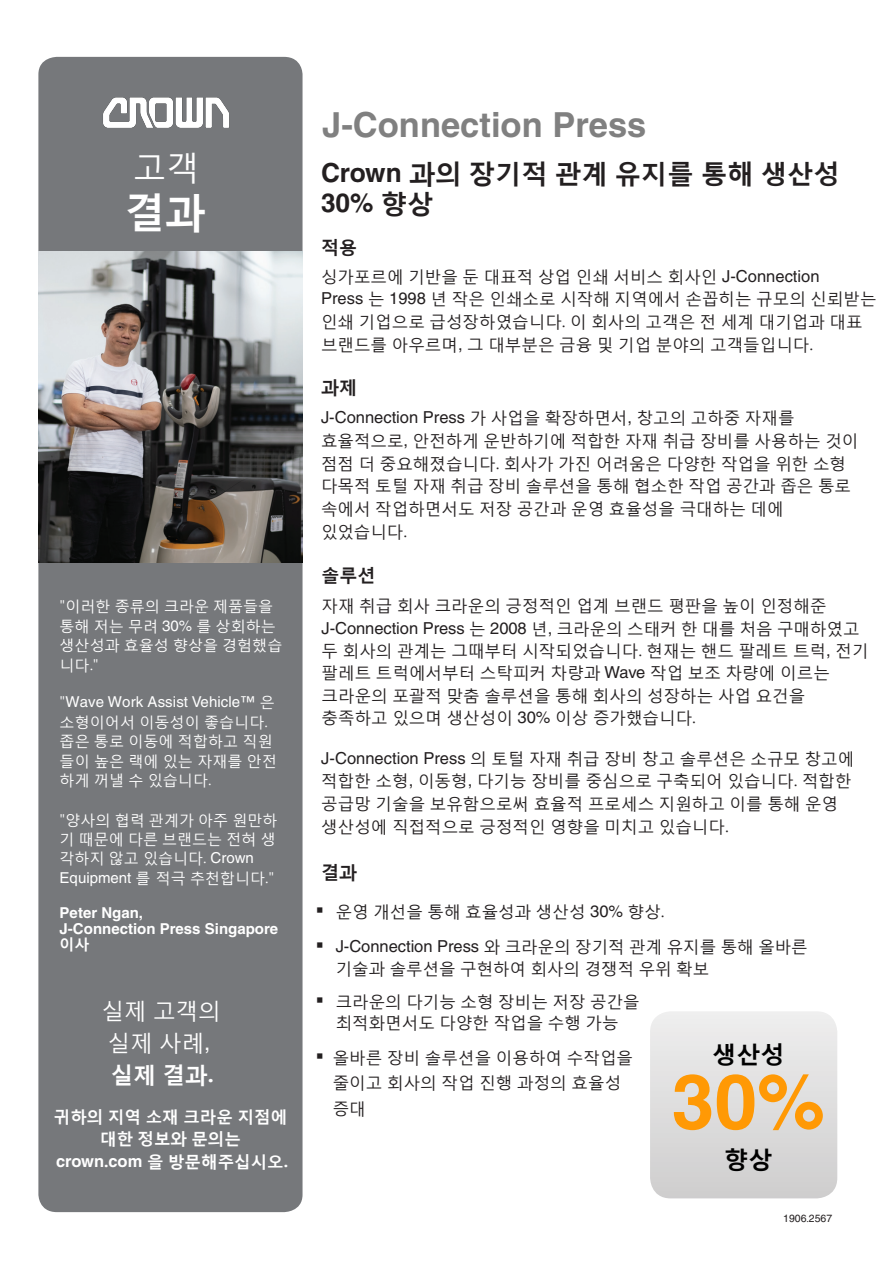
<style>
.page{position:relative;width:894px;height:1263px;background:#fff}
.page>*{position:absolute;margin:0;border:0;box-sizing:border-box;transform-origin:0 0}
.t1{font:700 76.5px "Helvetica";color:#ff9905}
.t2{font:700 40.5px "Malgun Gothic";color:#fff}
.t3{font:700 34.5px "Helvetica";color:#808080}
.t4{font:33px "Malgun Gothic";color:#fff}
.t5{font:700 26.25px/29.8px "Malgun Gothic";color:#231f20}
.t6{font:700 24px "Malgun Gothic";color:#000}
.t7{font:22.5px "Malgun Gothic";color:#fff}
.t8{font:700 22.5px "Malgun Gothic";color:#fff}
.t9{font:700 18px "Malgun Gothic";color:#231f20}
.t10{font:16.5px/22.8px "Malgun Gothic";color:#231f20}
.t11{font:700 16.5px/22.5px "Malgun Gothic";color:#fff;text-align:center}
.t12{font:15px/19.5px "Malgun Gothic";color:#fff}
.t13{font:700 15px/15.8px "Helvetica";color:#fff}
.t14{font:10.5px "Helvetica";color:#231f20}
.s1{font-family:"Helvetica"}
.s2{font-family:"Malgun Gothic"}
</style>
<div class="page">
<div style="left:38px;top:57px;width:264px;height:1155px;background:#76787b;border-radius:18px"></div>
<div style="left:649px;top:1011px;width:188px;height:187px;background:linear-gradient(to bottom,#efeeef,#cfcece);border-radius:21px"></div>
<img style="left:103px;top:97px;width:126px;height:30px">
<img style="left:38px;top:252px;width:264px;height:310px">
<p class="t4" style="left:133px;top:147px;width:67px">고객</p>
<p class="t2" style="left:124px;top:186px;width:83px">결과</p>
<p class="t12" style="left:60px;top:596px;width:224px">"이러한 종류의 크라운 제품들을 통해 저는 무려 <span class="s1">30%</span> 를 상회하는 생산성과 효율성 향상을 경험했습 니다."</p>
<p class="t12" style="left:60px;top:692px;width:219px">"<span class="s1">Wave Work Assist Vehicle™</span> 은 소형이어서 이동성이 좋습니다. 좁은 통로 이동에 적합하고 직원 들이 높은 랙에 있는 자재를 안전 하게 꺼낼 수 있습니다.</p>
<p class="t12" style="left:60px;top:809px;width:219px">"양사의 협력 관계가 아주 원만하 기 때문에 다른 브랜드는 전혀 생 각하지 않고 있습니다. <span class="s1">Crown<br>Equipment</span> 를 적극 추천합니다."</p>
<p class="t13" style="left:60px;top:904px;width:220px">Peter Ngan,<br>J-Connection Press Singapore <span class="s2">이사</span></p>
<p class="t7" style="left:102px;top:997px;width:120px">실제 고객의</p>
<p class="t7" style="left:108px;top:1028px;width:104px">실제 사례<span class="s1">,</span></p>
<p class="t8" style="left:111px;top:1060px;width:104px">실제 결과.</p>
<p class="t11" style="left:54px;top:1104px;width:235px">귀하의 지역 소재 크라운 지점에 대한 정보와 문의는<br><span class="s1">crown</span>.<span class="s1">com</span> 을 방문해주십시오.</p>
<p class="t3" style="left:322px;top:104px;width:325px">J-Connection Press</p>
<p class="t5" style="left:321px;top:158px;width:520px"><span class="s1">Crown</span> 과의 장기적 관계 유지를 통해 생산성<br><span class="s1">30%</span> 향상</p>
<p class="t9" style="left:321px;top:236px;width:37px">적용</p>
<p class="t10" style="left:321px;top:264px;width:557px">싱가포르에 기반을 둔 대표적 상업 인쇄 서비스 회사인 <span class="s1">J-Connection<br>Press</span> 는 <span class="s1">1998</span> 년 작은 인쇄소로 시작해 지역에서 손꼽히는 규모의 신뢰받는 인쇄 기업으로 급성장하였습니다. 이 회사의 고객은 전 세계 대기업과 대표 브랜드를 아우르며<span class="s1">,</span> 그 대부분은 금융 및 기업 분야의 고객들입니다.</p>
<p class="t9" style="left:321px;top:375px;width:38px">과제</p>
<p class="t10" style="left:321px;top:406px;width:538px"><span class="s1">J-Connection Press</span> 가 사업을 확장하면서<span class="s1">,</span> 창고의 고하중 자재를 효율적으로<span class="s1">,</span> 안전하게 운반하기에 적합한 자재 취급 장비를 사용하는 것이 점점 더 중요해졌습니다. 회사가 가진 어려움은 다양한 작업을 위한 소형 다목적 토털 자재 취급 장비 솔루션을 통해 협소한 작업 공간과 좁은 통로 속에서 작업하면서도 저장 공간과 운영 효율성을 극대하는 데에 있었습니다.</p>
<p class="t9" style="left:321px;top:564px;width:55px">솔루션</p>
<p class="t10" style="left:321px;top:594px;width:548px;line-height:22.4px">자재 취급 회사 크라운의 긍정적인 업계 브랜드 평판을 높이 인정해준 <span class="s1">J-Connection Press</span> 는 <span class="s1">2008</span> 년<span class="s1">,</span> 크라운의 스태커 한 대를 처음 구매하였고 두 회사의 관계는 그때부터 시작되었습니다. 현재는 핸드 팔레트 트럭<span class="s1">,</span> 전기 팔레트 트럭에서부터 스탁피커 차량과 <span class="s1">Wave</span> 작업 보조 차량에 이르는 크라운의 포괄적 맞춤 솔루션을 통해 회사의 성장하는 사업 요건을 충족하고 있으며 생산성이 <span class="s1">30%</span> 이상 증가했습니다.</p>
<p class="t10" style="left:321px;top:747px;width:534px;line-height:21.8px"><span class="s1">J-Connection Press</span> 의 토털 자재 취급 장비 창고 솔루션은 소규모 창고에 적합한 소형<span class="s1">,</span> 이동형<span class="s1">,</span> 다기능 장비를 중심으로 구축되어 있습니다. 적합한</p>
<p class="t10" style="left:321px;top:792px;width:518px">공급망 기술을 보유함으로써 효율적 프로세스 지원하고 이를 통해 운영 생산성에 직접적으로 긍정적인 영향을 미치고 있습니다.</p>
<p class="t9" style="left:321px;top:861px;width:37px">결과</p>
<p class="t10" style="left:335px;top:899px;width:330px">운영 개선을 통해 효율성과 생산성 <span class="s1">30%</span> 향상.</p>
<p class="t10" style="left:335px;top:935px;width:473px;line-height:21.8px"><span class="s1">J-Connection Press</span> 와 크라운의 장기적 관계 유지를 통해 올바른 기술과 솔루션을 구현하여 회사의 경쟁적 우위 확보</p>
<p class="t10" style="left:335px;top:990px;width:305px;line-height:21.8px">크라운의 다기능 소형 장비는 저장 공간을 최적화면서도 다양한 작업을 수행 가능</p>
<p class="t10" style="left:332px;top:1044px;width:302px;line-height:25.5px">올바른 장비 솔루션을 이용하여 수작업을 줄이고 회사의 작업 진행 과정의 효율성 증대</p>
<p class="t6" style="left:711px;top:1039px;width:74px">생산성</p>
<p class="t1" style="left:671px;top:1055px;width:155px">30%</p>
<p class="t6" style="left:724px;top:1144px;width:50px">향상</p>
<p class="t14" style="left:782px;top:1212px;width:51px">1906<span class="s2">.</span>2567</p>
</div>
